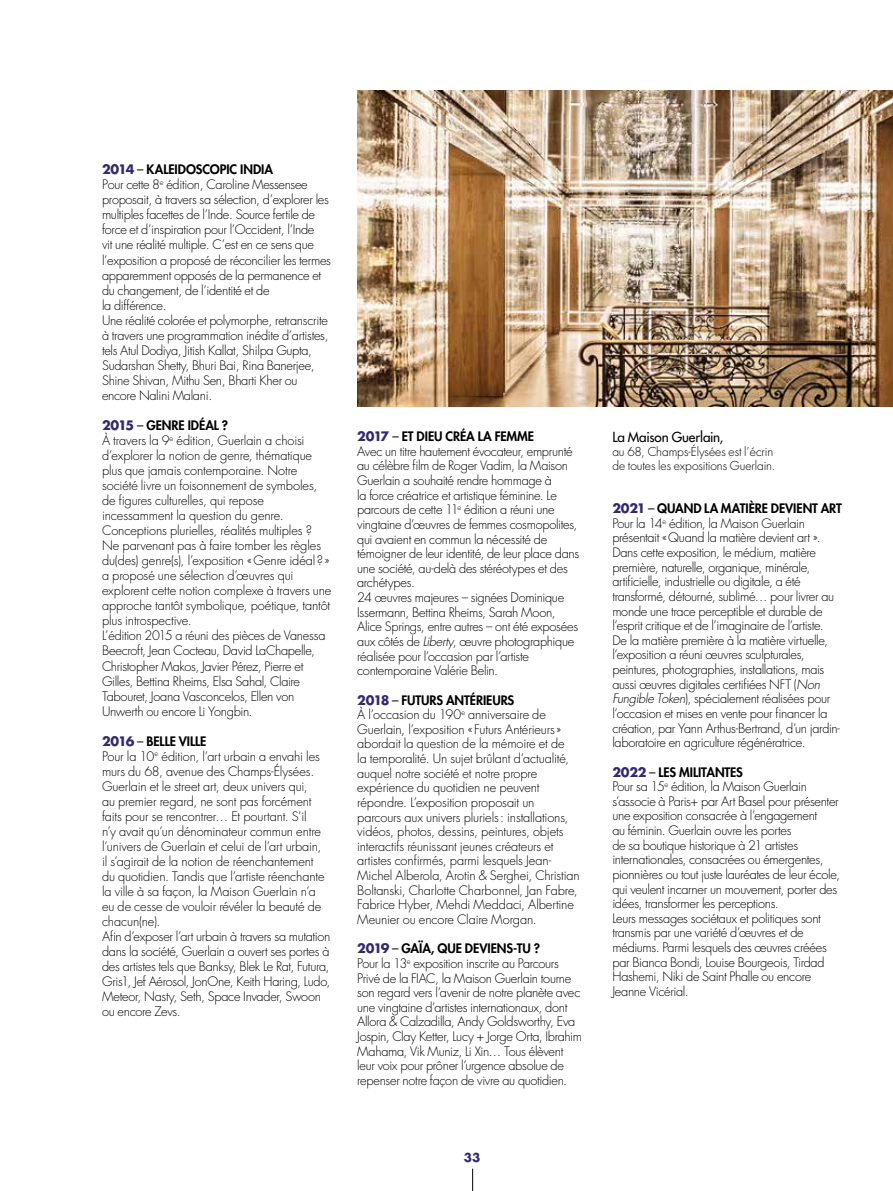
<style>
.page{position:relative;width:893px;height:1191px;background:#fff}
.page>*{position:absolute;margin:0;border:0;box-sizing:border-box;transform-origin:0 0}
.t1{font:500 13.5px "Futura Std";letter-spacing:-.005em;color:#000}
.t2{font:300 12.75px/15px "Futura Std";letter-spacing:-.02em;color:#000}
.t3{font:300 12px/14.2px "Futura Std";letter-spacing:-.005em;color:#000}
.t4{font:700 12px "Futura Std";color:#342a6d}
.s1{font-weight:700;color:#342a6d}
.s2{font-weight:500}
.s3{font-weight:800}
.s4{font-style:italic}
</style>
<div class="page">
<svg style="left:472px;top:1168px;width:1px;height:23px"></svg>
<img style="left:357px;top:90px;width:536px;height:316px">
<p class="t2" style="left:102px;top:162px;width:230px"><span class="s1">2014</span> <span class="s2">–</span> <span class="s3">KALEIDOSCOPIC INDIA<br></span>Pour cette 8<sup>e</sup> édition, Caroline Messensee proposait, à travers sa sélection, d’explorer les multiples facettes de l’Inde. Source fertile de force et d’inspiration pour l’Occident, l’Inde<br>vit une réalité multiple. C’est en ce sens que l’exposition a proposé de réconcilier les termes apparemment opposés de la permanence et du changement, de l’identité et de<br>la différence.<br>Une réalité colorée et polymorphe, retranscrite à travers une programmation inédite d’artistes, tels Atul Dodiya, Jitish Kallat, Shilpa Gupta, Sudarshan Shetty, Bhuri Bai, Rina Banerjee, Shine Shivan, Mithu Sen, Bharti Kher ou encore Nalini Malani.</p>
<p class="t2" style="left:102px;top:418px;width:231px"><span class="s1">2015</span> <span class="s2">–</span> <span class="s3">GENRE IDÉAL ?<br></span>À travers la 9<sup>e</sup> édition, Guerlain a choisi d’explorer la notion de genre, thématique plus que jamais contemporaine. Notre société livre un foisonnement de symboles, de figures culturelles, qui repose incessamment la question du genre.<br>Conceptions plurielles, réalités multiples ?<br>Ne parvenant pas à faire tomber les règles du(des) genre(s), l’exposition «Genre idéal?» a proposé une sélection d’œuvres qui explorent cette notion complexe à travers une approche tantôt symbolique, poétique, tantôt plus introspective.<br>L’édition 2015 a réuni des pièces de Vanessa Beecroft, Jean Cocteau, David LaChapelle, Christopher Makos, Javier Pérez, Pierre et Gilles, Bettina Rheims, Elsa Sahal, Claire Tabouret, Joana Vasconcelos, Ellen von Unwerth ou encore Li Yongbin.</p>
<p class="t2" style="left:102px;top:734px;width:230px"><span class="s1">2016</span> <span class="s2">–</span> <span class="s3">BELLE VILLE<br></span>Pour la 10<sup>e</sup> édition, l’art urbain a envahi les murs du 68, avenue des Champs-Élysées.<br>Guerlain et le street art, deux univers qui,<br>au premier regard, ne sont pas forcément faits pour se rencontrer… Et pourtant. S’il<br>n’y avait qu’un dénominateur commun entre l’univers de Guerlain et celui de l’art urbain,<br>il s’agirait de la notion de réenchantement<br>du quotidien. Tandis que l’artiste réenchante la ville à sa façon, la Maison Guerlain n’a eu de cesse de vouloir révéler la beauté de chacun(ne).<br>Afin d’exposer l’art urbain à travers sa mutation dans la société, Guerlain a ouvert ses portes à des artistes tels que Banksy, Blek Le Rat, Futura, Gris1, Jef Aérosol, JonOne, Keith Haring, Ludo, Meteor, Nasty, Seth, Space Invader, Swoon ou encore Zevs.</p>
<p class="t2" style="left:357px;top:430px;width:223px;line-height:14.5px"><span class="s1">2017</span> <span class="s2">–</span> <span class="s3">ET DIEU CRÉA LA FEMME<br></span>Avec un titre hautement évocateur, emprunté au célèbre film de Roger Vadim, la Maison Guerlain a souhaité rendre hommage à<br>la force créatrice et artistique féminine. Le parcours de cette 11<sup>e</sup> édition a réuni une vingtaine d’œuvres de femmes cosmopolites, qui avaient en commun la nécessité de témoigner de leur identité, de leur place dans une société, au-delà des stéréotypes et des archétypes.<br>24 œuvres majeures – signées Dominique Issermann, Bettina Rheims, Sarah Moon, Alice Springs, entre autres – ont été exposées aux côtés de <span class="s4">Liberty</span>, œuvre photographique réalisée pour l’occasion par l’artiste contemporaine Valérie Belin.</p>
<p class="t2" style="left:357px;top:693px;width:224px;line-height:14.5px"><span class="s1">2018</span> <span class="s2">–</span> <span class="s3">FUTURS ANTÉ RIEURS<br></span>À l’occasion du 190<sup>e</sup> anniversaire de Guerlain, l’exposition «Futurs Antérieurs» abordait la question de la mémoire et de<br>la temporalité. Un sujet brûlant d’actualité, auquel notre société et notre propre expérience du quotidien ne peuvent répondre. L’exposition proposait un parcours aux univers pluriels: installations, vidéos, photos, dessins, peintures, objets interactifs réunissant jeunes créateurs et artistes confirmés, parmi lesquels Jean-Michel Alberola, Arotin &amp; Serghei, Christian Boltanski, Charlotte Charbonnel, Jan Fabre, Fabrice Hyber, Mehdi Meddaci, Albertine Meunier ou encore Claire Morgan.</p>
<p class="t2" style="left:357px;top:941px;width:226px"><span class="s1">2019</span> <span class="s2">–</span> <span class="s3">GAÏA, QUE DEVIENS-TU ?<br></span>Pour la 13<sup>e</sup> exposition inscrite au Parcours Privé de la FIAC, la Maison Guerlain tourne son regard vers l’avenir de notre planète avec une vingtaine d’artistes internationaux, dont Allora &amp; Calzadilla, Andy Goldsworthy, Eva Jospin, Clay Ketter, Lucy + Jorge Orta, Ibrahim Mahama, Vik Muniz, Li Xin… Tous élèvent leur voix pour prôner l’urgence absolue de repenser notre façon de vivre au quotidien.</p>
<p class="t4" style="left:464px;top:1149px;width:18px">33</p>
<p class="t1" style="left:612px;top:428px;width:113px">La Maison Guerlain,</p>
<p class="t3" style="left:612px;top:445px;width:165px">au 68, Champs-Élysées est l’écrin de toutes les expositions Guerlain.</p>
<p class="t2" style="left:612px;top:501px;width:231px;line-height:14.5px"><span class="s1">2021</span> <span class="s2">–</span> <span class="s3">QUAND LA MATIÈ RE DEVIENT ART </span>Pour la 14<sup>e</sup> édition, la Maison Guerlain présentait «Quand la matière devient art ».<br>Dans cette exposition, le médium, matière première, naturelle, organique, minérale, artificielle, industrielle ou digitale, a été transformé, détourné, sublimé… pour livrer au monde une trace perceptible et durable de l’esprit critique et de l’imaginaire de l’artiste.<br>De la matière première à la matière virtuelle, l’exposition a réuni œuvres sculpturales, peintures, photographies, installations, mais aussi œuvres digitales certifiées NFT (<span class="s4">Non Fungible Token</span>), spécialement réalisées pour l’occasion et mises en vente pour financer la création, par Yann Arthus-Bertrand, d’un jardin&shy;laboratoire en agriculture régénératrice.</p>
<p class="t2" style="left:612px;top:765px;width:229px"><span class="s1">2022</span> <span class="s2">–</span> <span class="s3">LES MILITANTES<br></span>Pour sa 15<sup>e</sup> édition, la Maison Guerlain s’associe à Paris+ par Art Basel pour présenter une exposition consacrée à l’engagement<br>au féminin. Guerlain ouvre les portes<br>de sa boutique historique à 21 artistes internationales, consacrées ou émergentes, pionnières ou tout juste lauréates de leur école, qui veulent incarner un mouvement, porter des idées, transformer les perceptions.<br>Leurs messages sociétaux et politiques sont transmis par une variété d’œuvres et de médiums. Parmi lesquels des œuvres créées par Bianca Bondi, Louise Bourgeois, Tirdad Hashemi, Niki de Saint Phalle ou encore Jeanne Vicérial.</p>
</div>
